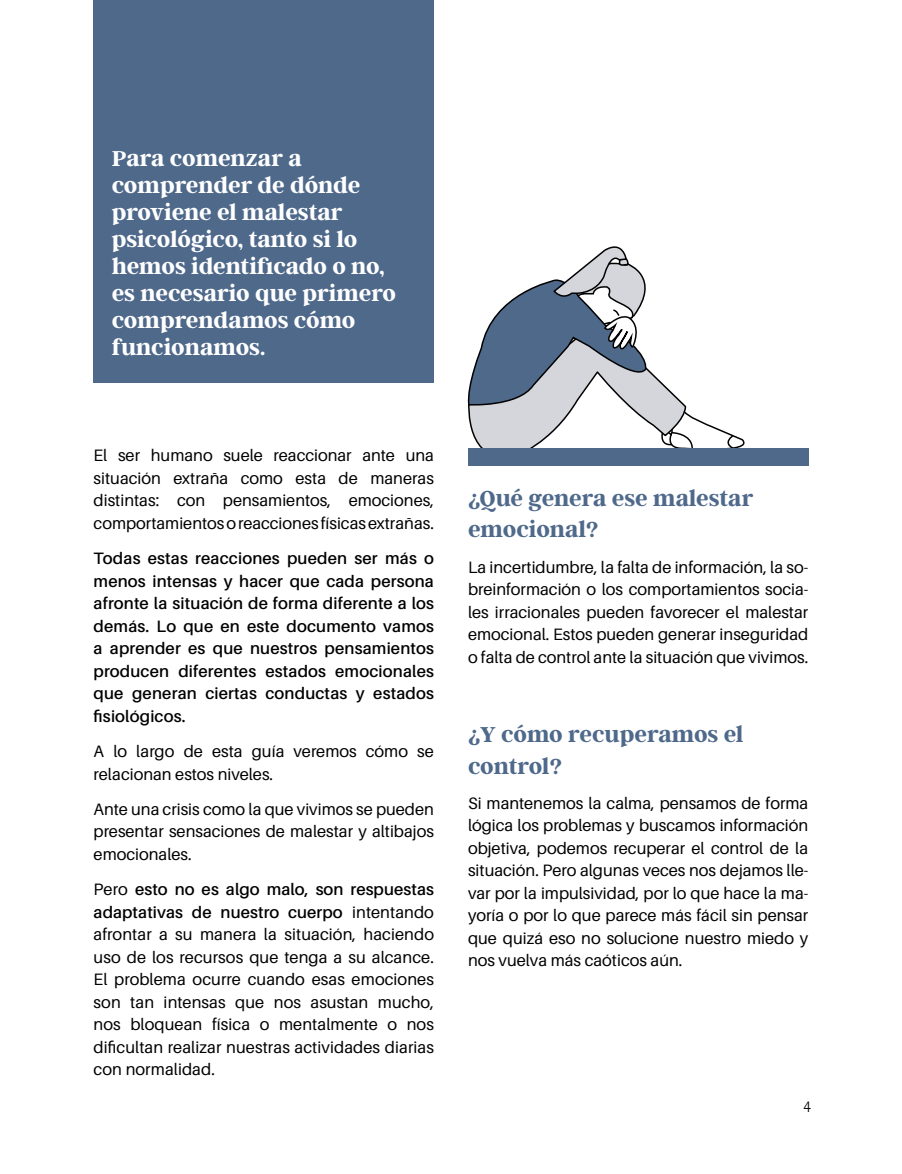
<style>
.page{position:relative;width:902px;height:1174px;background:#fff}
.page>*{position:absolute;margin:0;border:0;box-sizing:border-box;transform-origin:0 0}
.t1{font:700 24px/27px "Argent CF";letter-spacing:-.005em;color:#fff}
.t2{font:700 24px/31.5px "Argent CF";color:#4f698b}
.t3{font:16.5px/22.5px "Aileron";color:#000;text-align:justify}
.t4{font:600 16.5px/22.5px "Aileron";letter-spacing:.01em;color:#000;text-align:justify}
.t5{font:300 16.5px "Rotis Sans Serif Std";color:#000}
.s1{font-weight:600}
</style>
<div class="page">
<div style="left:94px;top:0;width:340px;height:383px;background:#4f698b"></div>
<svg style="left:467px;top:246px;width:287px;height:203px"></svg>
<div style="left:468px;top:449px;width:341px;height:17px;background:#4f698b"></div>
<h1 class="t1" style="left:112px;top:146px;width:286px">Para comenzar a comprender de dónde proviene el malestar psicológico, tanto si lo hemos identificado o no, es necesario que primero comprendamos cómo funcionamos.</h1>
<p class="t3" style="left:94px;top:444px;width:342px">El ser humano suele reaccionar ante una situación extraña como esta de maneras distintas: con pensamientos, emociones, comportamientos o reacciones físicas extrañas.</p>
<p class="t4" style="left:94px;top:547px;width:342px">Todas estas reacciones pueden ser más o menos intensas y hacer que cada persona afronte la situación de forma diferente a los demás. Lo que en este documento vamos a aprender es que nuestros pensamientos producen diferentes estados emocionales que generan ciertas conductas y estados fisiológicos.</p>
<p class="t3" style="left:94px;top:740px;width:342px">A lo largo de esta guía veremos cómo se relacionan estos niveles.</p>
<p class="t3" style="left:94px;top:798px;width:342px">Ante una crisis como la que vivimos se pueden presentar sensaciones de malestar y altibajos emocionales.</p>
<p class="t3" style="left:94px;top:878px;width:342px">Pero <span class="s1">esto no es algo malo, son respuestas adaptativas de nuestro cuerpo</span> intentando afrontar a su manera la situación, haciendo uso de los recursos que tenga a su alcance.<br>El problema ocurre cuando esas emociones son tan intensas que nos asustan mucho, nos bloquean física o mentalmente o nos dificultan realizar nuestras actividades diarias con normalidad.</p>
<h1 class="t2" style="left:468px;top:483px;width:287px">¿Qué genera ese malestar emocional?</h1>
<p class="t3" style="left:468px;top:556px;width:342px">La incertidumbre, la falta de información, la so&shy;breinformación o los comportamientos socia&shy;les irracionales pueden favorecer el malestar emocional. Estos pueden generar inseguridad o falta de control ante la situación que vivimos.</p>
<h1 class="t2" style="left:468px;top:720px;width:277px">¿Y cómo recuperamos el control?</h1>
<p class="t3" style="left:468px;top:792px;width:342px">Si mantenemos la calma, pensamos de forma lógica los problemas y buscamos información objetiva, podemos recuperar el control de la situación. Pero algunas veces nos dejamos lle&shy;var por la impulsividad, por lo que hace la ma&shy;yoría o por lo que parece más fácil sin pensar que quizá eso no solucione nuestro miedo y nos vuelva más caóticos aún.</p>
<p class="t5" style="left:802px;top:1097px;width:9px">4</p>
</div>
